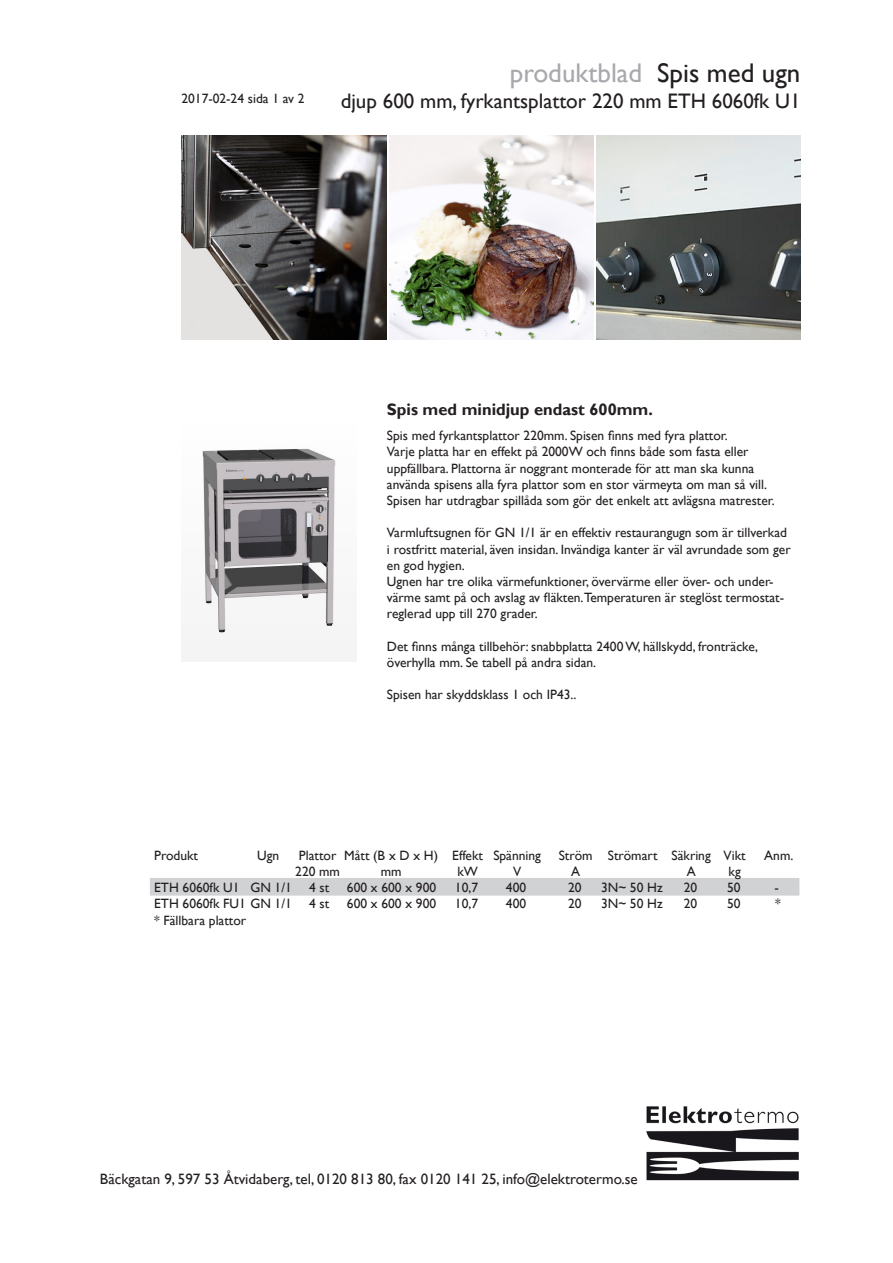
<style>
.page{position:relative;width:893px;height:1263px;background:#fff}
.page>*{position:absolute;margin:0;border:0;box-sizing:border-box;transform-origin:0 0}
.t1{font:27px "Gill Sans";color:#a8a9ad}
.t2{font:21px "Gill Sans";color:#231f20}
.Rubrik_2{font:700 16.5px "Gill Sans";color:#231f20}
.t3{font:15px "Gill Sans";color:#231f20}
.Brödtext_1{font:13.5px/16.2px "Gill Sans";color:#231f20}
.Lista_fakta_rubrikra{font:13.5px "Gill Sans";color:#231f20}
.Lista_fakta_vit_rad{font:13.5px "Gill Sans";color:#231f20}
.Lista_fakta_grå_rad{font:13.5px "Gill Sans";color:#231f20}
.s1{color:#231f20}
</style>
<div class="page">
<img style="left:596px;top:136px;width:205px;height:204px">
<img style="left:389px;top:136px;width:204px;height:204px">
<img style="left:182px;top:136px;width:204px;height:204px">
<div style="left:150px;top:878px;width:649px;height:18px;background:#d1d2d4"></div>
<img style="left:181px;top:448px;width:175px;height:214px">
<img style="left:646px;top:1106px;width:153px;height:75px">
<p class="Brödtext_1" style="left:181px;top:90px;width:125px">2017-02-24 sida 1 av 2</p>
<p class="t1" style="left:510px;top:58px;width:292px">produktblad <span class="s1">Spis med ugn</span></p>
<p class="t2" style="left:341px;top:88px;width:461px">djup 600 mm, fyrkantsplattor 220 mm ETH 6060fk U1</p>
<p class="Rubrik_2" style="left:387px;top:400px;width:267px">Spis med minidjup endast 600mm.</p>
<p class="Brödtext_1" style="left:387px;top:428px;width:342px">Spis med fyrkantsplattor 220mm. Spisen finns med fyra plattor.</p>
<p class="Brödtext_1" style="left:387px;top:444px;width:363px">Varje platta har en effekt på 2000W och finns både som fasta eller</p>
<p class="Brödtext_1" style="left:387px;top:460px;width:369px">uppfällbara. Plattorna är noggrant monterade för att man ska kunna</p>
<p class="Brödtext_1" style="left:387px;top:476px;width:382px">använda spisens alla fyra plattor som en stor värmeyta om man så vill.</p>
<p class="Brödtext_1" style="left:387px;top:492px;width:389px">Spisen har utdragbar spillåda som gör det enkelt att avlägsna matrester.</p>
<p class="Brödtext_1" style="left:387px;top:525px;width:405px">Varmluftsugnen för GN 1/1 är en effektiv restaurangugn som är tillverkad i rostfritt material, även insidan. Invändiga kanter är väl avrundade som ger en god hygien.</p>
<p class="Brödtext_1" style="left:387px;top:573px;width:399px">Ugnen har tre olika värmefunktioner, övervärme eller över- och under&shy;värme samt på och avslag av fläkten.Temperaturen är steglöst termostat&shy;reglerad upp till 270 grader.</p>
<p class="Brödtext_1" style="left:387px;top:638px;width:373px">Det finns många tillbehör: snabbplatta 2400 W, hällskydd, fronträcke,</p>
<p class="Brödtext_1" style="left:387px;top:654px;width:211px">överhylla mm. Se tabell på andra sidan.</p>
<p class="Brödtext_1" style="left:387px;top:687px;width:191px">Spisen har skyddsklass 1 och IP43..</p>
<p class="Lista_fakta_rubrikra" style="left:154px;top:847px;width:45px">Produkt</p>
<p class="Lista_fakta_rubrikra" style="left:257px;top:847px;width:24px">Ugn</p>
<p class="Lista_fakta_rubrikra" style="left:299px;top:847px;width:244px">Plattor Mått (B x D x H) Effekt Spänning</p>
<p class="Lista_fakta_rubrikra" style="left:559px;top:847px;width:188px">Ström Strömart Säkring Vikt</p>
<p class="Lista_fakta_rubrikra" style="left:764px;top:847px;width:31px">Anm.</p>
<p class="Lista_fakta_rubrikra" style="left:295px;top:864px;width:46px">220 mm</p>
<p class="Lista_fakta_rubrikra" style="left:381px;top:864px;width:22px">mm</p>
<p class="Lista_fakta_rubrikra" style="left:457px;top:864px;width:22px">kW</p>
<p class="Lista_fakta_rubrikra" style="left:513px;top:864px;width:10px">V</p>
<p class="Lista_fakta_rubrikra" style="left:571px;top:864px;width:11px">A</p>
<p class="Lista_fakta_rubrikra" style="left:687px;top:864px;width:11px">A</p>
<p class="Lista_fakta_rubrikra" style="left:729px;top:864px;width:14px">kg</p>
<p class="Lista_fakta_grå_rad" style="left:154px;top:880px;width:139px">ETH 6060fk U1 GN 1/1</p>
<p class="Lista_fakta_grå_rad" style="left:309px;top:880px;width:22px">4 st</p>
<p class="Lista_fakta_grå_rad" style="left:347px;top:880px;width:91px">600 x 600 x 900</p>
<p class="Lista_fakta_grå_rad" style="left:455px;top:880px;width:25px">10,7</p>
<p class="Lista_fakta_grå_rad" style="left:506px;top:880px;width:22px">400</p>
<p class="Lista_fakta_grå_rad" style="left:568px;top:880px;width:15px">20</p>
<p class="Lista_fakta_grå_rad" style="left:601px;top:880px;width:63px">3N~ 50 Hz</p>
<p class="Lista_fakta_grå_rad" style="left:684px;top:880px;width:15px">20</p>
<p class="Lista_fakta_grå_rad" style="left:727px;top:880px;width:15px">50</p>
<p class="Lista_fakta_grå_rad" style="left:774px;top:880px;width:6px">-</p>
<p class="Lista_fakta_vit_rad" style="left:154px;top:896px;width:139px">ETH 6060fk FU1 GN 1/1</p>
<p class="Lista_fakta_vit_rad" style="left:309px;top:896px;width:22px">4 st</p>
<p class="Lista_fakta_vit_rad" style="left:347px;top:896px;width:91px">600 x 600 x 900</p>
<p class="Lista_fakta_vit_rad" style="left:455px;top:896px;width:25px">10,7</p>
<p class="Lista_fakta_vit_rad" style="left:506px;top:896px;width:22px">400</p>
<p class="Lista_fakta_vit_rad" style="left:568px;top:896px;width:15px">20</p>
<p class="Lista_fakta_vit_rad" style="left:601px;top:896px;width:63px">3N~ 50 Hz</p>
<p class="Lista_fakta_vit_rad" style="left:684px;top:896px;width:15px">20</p>
<p class="Lista_fakta_vit_rad" style="left:727px;top:896px;width:15px">50</p>
<p class="Lista_fakta_vit_rad" style="left:775px;top:896px;width:7px">*</p>
<p class="Lista_fakta_vit_rad" style="left:154px;top:912px;width:94px">* Fällbara plattor</p>
<p class="t3" style="left:100px;top:1170px;width:539px">Bäckgatan 9, 597 53 Åtvidaberg, tel, 0120 813 80, fax 0120 141 25, info@elektrotermo.se</p>
</div>
